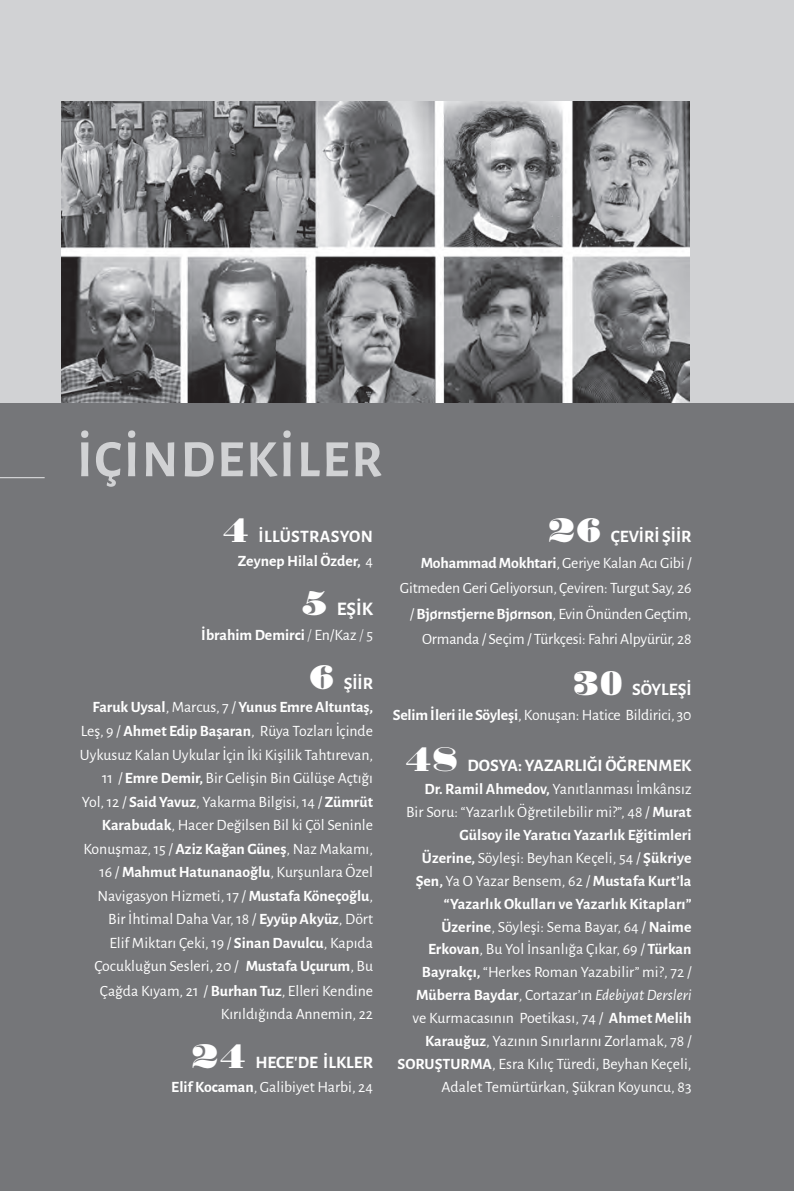
<style>
.page{position:relative;width:794px;height:1191px;background:#fff}
.page>*{position:absolute;margin:0;border:0;box-sizing:border-box;transform-origin:0 0}
.t1{font:700 52.5px "Alegreya Sans";letter-spacing:.045em;color:#d1d2d4}
.t2{font:700 19.25px "Alegreya Sans";color:#fff}
.t3{font:700 17.5px "Alegreya Sans";color:#fff}
.t4{font:15.75px/23.6px "Alegreya Sans";color:#fff;text-align:right}
.t5{font:700 15.75px "Alegreya Sans";color:#fff}
.s1{font-family:"Crozier Black CF";font-weight:400;font-size:31.5px}
.s2{font-weight:400}
.s3{font-weight:300}
.s4{font-weight:700}
.s5{font-style:italic}
</style>
<div class="page">
<div style="left:0;top:403px;width:794px;height:788px;background:#757679"></div>
<div style="left:0;top:0;width:794px;height:403px;background:#d1d2d4"></div>
<hr style="left:0;top:477px;width:45px;height:1px;background:#d1d2d4">
<img style="left:61px;top:102px;width:629px;height:301px">
<h1 class="t1" style="left:77px;top:420px;width:307px">İÇINDEKILER</h1>
<p class="t3" style="left:221px;top:523px;width:153px"><span class="s1">4</span> ILLÜSTRASYON</p>
<p class="t5" style="left:238px;top:549px;width:137px">Zeynep Hilal Özder, <span class="s2">4</span></p>
<p class="t2" style="left:300px;top:595px;width:74px"><span class="s1">5</span> EŞİ K</p>
<p class="t5" style="left:201px;top:623px;width:173px">İ brahim Demirci <span class="s3">/</span> <span class="s2">En/Kaz</span> <span class="s3">/</span> <span class="s2">5</span></p>
<p class="t3" style="left:308px;top:670px;width:66px"><span class="s1">6</span> ŞİİR</p>
<p class="t4" style="left:80px;top:694px;width:295px"><span class="s4">Faruk Uysal</span>, Marcus, 7 / <span class="s4">Yunus Emre Altuntaş, </span>Leş, 9 / <span class="s4">Ahmet Edip Başaran</span>, Rüya Tozları İçinde Uykusuz Kalan Uykular İçin İki Kişilik Tahtırevan, 11 / <span class="s4">Emre Demir,</span> Bir Gelişin Bin Gülüşe Açtığı Yol, 12 / <span class="s4">Said Yavuz</span>, Yakarma Bilgisi, 14 / <span class="s4">Zümrüt Karabudak</span>, Hacer Değilsen Bil ki Çöl Seninle Konuşmaz, 15 / <span class="s4">Aziz Kağan Güneş</span>, Naz Makamı, 16 / <span class="s4">Mahmut Hatunanaoğlu</span>, Kurşunlara Özel Navigasyon Hizmeti, 17 / <span class="s4">Mustafa Köneçoğlu</span>, Bir İhtimal Daha Var, 18 / <span class="s4">Eyyüp Akyüz</span>, Dört<br>Elif Miktarı Çeki, 19 / <span class="s4">Sinan Davulcu</span>, Kapıda Çocukluğun Sesleri, 20 / <span class="s4">Mustafa Uçurum</span>, Bu Çağda Kıyam, 21 / <span class="s4">Burhan Tuz</span>, Elleri Kendine Kırıldığında Annemin, 22</p>
<p class="t3" style="left:190px;top:1049px;width:184px"><span class="s1">24</span> HECE'DE İ LKLER</p>
<p class="t4" style="left:171px;top:1074px;width:203px"><span class="s4">Elif Kocaman</span>, Galibiyet Harbi, 24</p>
<p class="t3" style="left:547px;top:523px;width:146px"><span class="s1">26</span> ÇEVİ Rİ Şİİ R</p>
<p class="t4" style="left:400px;top:549px;width:293px;line-height:25.6px"><span class="s4">Mohammad Mokhtari</span>, Geriye Kalan Acı Gibi / Gitmeden Geri Geliyorsun, Çeviren: Turgut Say, 26 / <span class="s4">Bjørnstjerne Bjørnson</span>, Evin Önünden Geçtim, Ormanda / Seçim / Türkçesi: Fahri Alpyürür, 28</p>
<p class="t3" style="left:572px;top:676px;width:118px"><span class="s1">30</span> SÖYLEŞİ</p>
<p class="t4" style="left:393px;top:702px;width:300px"><span class="s4">Selim İ leri ile Söyleşi</span>, Konuşan: Hatice Bildirici, 30</p>
<p class="t3" style="left:404px;top:753px;width:289px"><span class="s1">48</span> DOSYA: YAZARLIĞI ÖĞRENMEK</p>
<p class="t4" style="left:397px;top:777px;width:295px;line-height:22.9px"><span class="s4">Dr. Ramil Ahmedov,</span> Yanıtlanması İmkânsız<br>Bir Soru: “Yazarlık Öğretilebilir mi?”, 48 / <span class="s4">Murat Gülsoy ile Yaratıcı Yazarlık Eğitimleri<br>Üzerine,</span> Söyleşi: Beyhan Keçeli, 54 / <span class="s4">Şükriye Şen,</span> Ya O Yazar Bensem, 62 / <span class="s4">Mustafa Kurt’la “Yazarlık Okulları ve Yazarlık Kitapları” Üzerine</span>, Söyleşi: Sema Bayar, 64 / <span class="s4">Naime Erkovan</span>, Bu Yol İnsanlığa Çıkar, 69 / <span class="s4">Türkan Bayrakçı,</span> “Herkes Roman Yazabilir” mi?, 72 / <span class="s4">Müberra Baydar</span>, Cortazar’ın <span class="s5">Edebiyat Dersleri<br></span>ve Kurmacasının Poetikası, 74 / <span class="s4">Ahmet Melih Karauğuz</span>, Yazının Sınırlarını Zorlamak, 78 / <span class="s4">SORUŞTURMA</span>, Esra Kılıç Türedi, Beyhan Keçeli, Adalet Temürtürkan, Şükran Koyuncu, 83</p>
</div>
